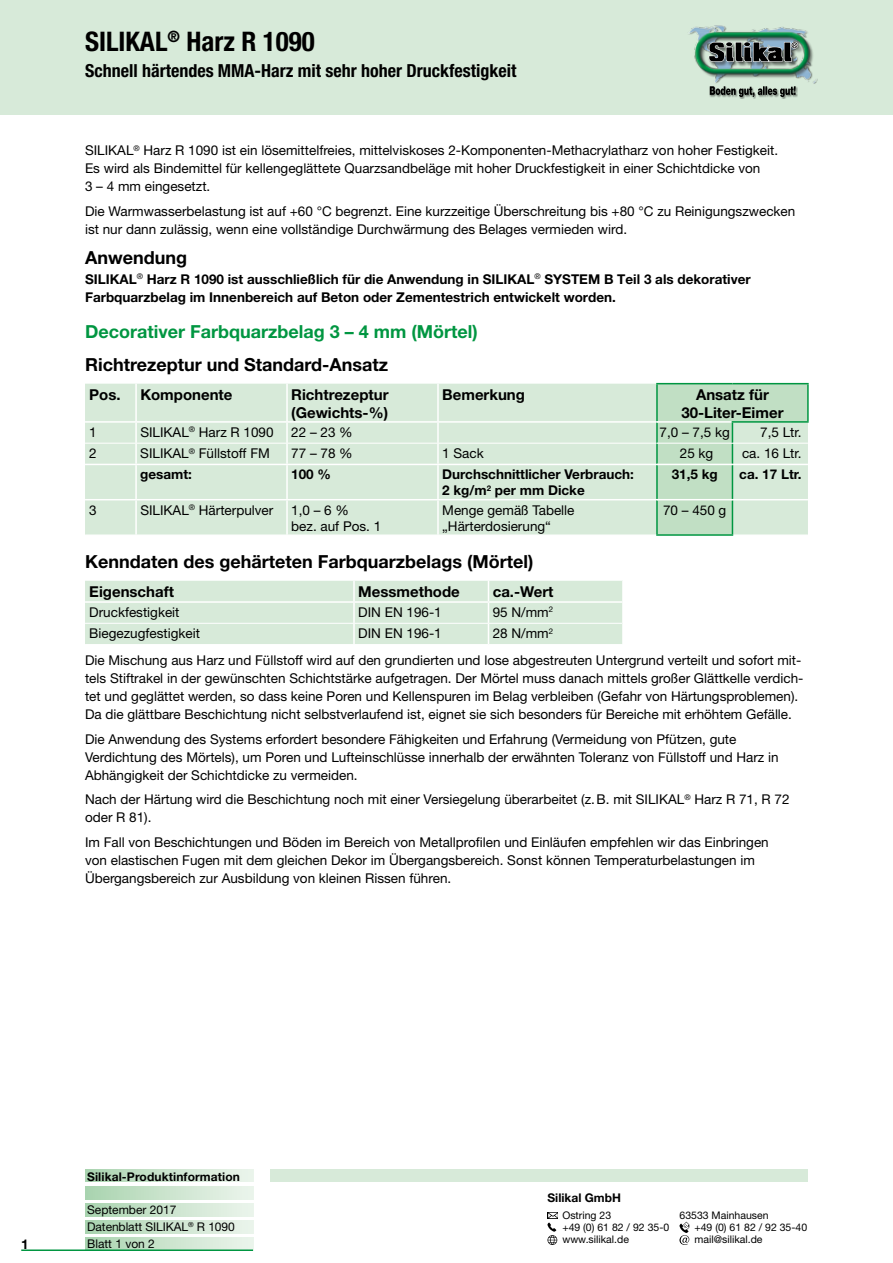
<style>
.page{position:relative;width:893px;height:1263px;background:#fff}
.page>*{position:absolute;margin:0;border:0;box-sizing:border-box;transform-origin:0 0}
.t1{font:700 condensed 27px "Helvetica Neue";color:#000}
.t2{font:700 18px "Helvetica Neue";color:#000}
.t3{font:700 condensed 18px "Helvetica Neue";color:#000}
.t4{font:700 18px "Helvetica Neue";color:#009641}
.t5{font:700 15px/18px "Helvetica Neue";color:#000}
.t6{font:13.5px/18px "Helvetica Neue";color:#000}
.t7{font:700 13.5px/18px "Helvetica Neue";color:#000}
.t8{font:12px "Helvetica Neue";letter-spacing:-.005em;color:#000}
.t9{font:700 12px "Helvetica Neue";letter-spacing:.01em;color:#000}
.t10{font:10.5px "Helvetica Neue";color:#000}
</style>
<div class="page">
<svg style="left:85px;top:1238px;width:168px;height:11px;background:#cae4cd"></svg>
<svg style="left:85px;top:1221px;width:168px;height:12px;background:#cae4cd"></svg>
<svg style="left:85px;top:1204px;width:168px;height:12px;background:#cae4cd"></svg>
<svg style="left:85px;top:1187px;width:168px;height:12px;background:#cae4cd"></svg>
<svg style="left:85px;top:1170px;width:168px;height:12px;background:#cae4cd"></svg>
<div style="left:270px;top:1170px;width:538px;height:12px;background:#d7ead9"></div>
<hr style="left:21px;top:1249px;width:232px;height:2px;background:#009641">
<div style="left:0;top:0;width:893px;height:115px;background:#d7ead9"></div>
<svg style="left:547px;top:1213px;width:11px;height:32px"></svg>
<svg style="left:679px;top:1222px;width:10px;height:23px"></svg>
<div style="left:689px;top:26px;width:128px;height:73px;background:#000;opacity:.4"></div>
<img style="left:689px;top:25px;width:129px;height:61px">
<svg style="left:708px;top:41px;width:90px;height:21px;background:#51585a"></svg>
<svg style="left:710px;top:86px;width:86px;height:11px"></svg>
<div style="left:85px;top:384px;width:571px;height:151px;background:#d7ead9"></div>
<hr style="left:135px;top:384px;width:2px;height:37px;background:#fff">
<hr style="left:85px;top:421px;width:51px;height:2px;background:#fff">
<hr style="left:136px;top:421px;width:151px;height:2px;background:#fff">
<hr style="left:135px;top:423px;width:2px;height:20px;background:#fff">
<hr style="left:286px;top:384px;width:2px;height:37px;background:#fff">
<hr style="left:437px;top:384px;width:2px;height:37px;background:#fff">
<hr style="left:287px;top:421px;width:151px;height:2px;background:#fff">
<hr style="left:286px;top:423px;width:2px;height:20px;background:#fff">
<hr style="left:438px;top:421px;width:219px;height:2px;background:#fff">
<hr style="left:437px;top:423px;width:2px;height:20px;background:#fff">
<hr style="left:437px;top:500px;width:2px;height:35px;background:#fff">
<hr style="left:85px;top:443px;width:51px;height:1px;background:#fff">
<hr style="left:136px;top:443px;width:151px;height:1px;background:#fff">
<hr style="left:287px;top:443px;width:151px;height:1px;background:#fff">
<hr style="left:438px;top:443px;width:219px;height:1px;background:#fff">
<hr style="left:135px;top:443px;width:2px;height:21px;background:#fff">
<hr style="left:286px;top:443px;width:2px;height:21px;background:#fff">
<hr style="left:437px;top:443px;width:2px;height:21px;background:#fff">
<hr style="left:135px;top:500px;width:2px;height:35px;background:#fff">
<hr style="left:286px;top:500px;width:2px;height:35px;background:#fff">
<hr style="left:85px;top:464px;width:51px;height:1px;background:#fff">
<hr style="left:136px;top:464px;width:151px;height:1px;background:#fff">
<hr style="left:135px;top:465px;width:2px;height:34px;background:#fff">
<hr style="left:287px;top:464px;width:151px;height:1px;background:#fff">
<hr style="left:286px;top:465px;width:2px;height:34px;background:#fff">
<hr style="left:438px;top:464px;width:219px;height:1px;background:#fff">
<hr style="left:437px;top:465px;width:2px;height:34px;background:#fff">
<hr style="left:85px;top:499px;width:51px;height:1px;background:#fff">
<hr style="left:136px;top:499px;width:151px;height:1px;background:#fff">
<hr style="left:287px;top:499px;width:151px;height:1px;background:#fff">
<hr style="left:438px;top:499px;width:219px;height:1px;background:#fff">
<hr style="left:656px;top:383px;width:76px;height:1px;background:#009641">
<hr style="left:656px;top:384px;width:2px;height:37px;background:#009641">
<hr style="left:732px;top:383px;width:77px;height:1px;background:#009641">
<hr style="left:807px;top:384px;width:2px;height:37px;background:#009641">
<hr style="left:656px;top:423px;width:2px;height:20px;background:#009641">
<hr style="left:656px;top:443px;width:2px;height:21px;background:#009641">
<hr style="left:656px;top:465px;width:2px;height:34px;background:#009641">
<hr style="left:656px;top:500px;width:2px;height:34px;background:#009641">
<hr style="left:656px;top:534px;width:77px;height:2px;background:#009641">
<hr style="left:732px;top:421px;width:77px;height:2px;background:#009641">
<svg style="left:657px;top:384px;width:151px;height:151px;background:#c6e2ca"></svg>
<hr style="left:732px;top:443px;width:76px;height:1px;background:#fff">
<div style="left:85px;top:581px;width:537px;height:63px;background:#d7ead9"></div>
<h1 class="t1" style="left:85px;top:25px;width:231px">SILIKAL<sup>®</sup> Harz R 1090</h1>
<h2 class="t3" style="left:85px;top:59px;width:433px">Schnell härtendes MMA-Harz mit sehr hoher Druckfestigkeit</h2>
<p class="t6" style="left:85px;top:141px;width:695px">SILIKAL<sup>®</sup> Harz R 1090 ist ein lösemittelfreies, mittelviskoses 2-Komponenten-Methacrylatharz von hoher Festigkeit.<br>Es wird als Bindemittel für kellengeglättete Quarzsandbeläge mit hoher Druckfestigkeit in einer Schichtdicke von<br>3 – 4 mm eingesetzt.</p>
<p class="t6" style="left:85px;top:202px;width:712px">Die Warmwasserbelastung ist auf +60 °C begrenzt. Eine kurzzeitige Überschreitung bis +80 °C zu Reinigungszwecken ist nur dann zulässig, wenn eine vollständige Durchwärmung des Belages vermieden wird.</p>
<h2 class="t2" style="left:85px;top:246px;width:104px">Anwendung</h2>
<p class="t7" style="left:85px;top:270px;width:667px">SILIKAL<sup>®</sup> Harz R 1090 ist ausschließlich für die Anwendung in SILIKAL<sup>®</sup> SYSTEM B Teil 3 als dekorativer<br>Farbquarzbelag im Innenbereich auf Beton oder Zementestrich entwickelt worden.</p>
<h2 class="t4" style="left:85px;top:321px;width:394px">Decorativer Farbquarzbelag 3 – 4 mm (Mörtel)</h2>
<h2 class="t2" style="left:85px;top:353px;width:305px">Richtrezeptur und Standard-Ansatz</h2>
<p class="t5" style="left:89px;top:385px;width:33px">Pos.</p>
<p class="t5" style="left:140px;top:385px;width:94px">Komponente</p>
<p class="t5" style="left:291px;top:385px;width:99px">Richtrezeptur (Gewichts-%)</p>
<p class="t5" style="left:442px;top:385px;width:84px">Bemerkung</p>
<p class="t5" style="left:681px;top:385px;width:104px;text-align:center">Ansatz für<br>30-Liter-Eimer</p>
<p class="t6" style="left:89px;top:423px;width:9px">1</p>
<p class="t6" style="left:140px;top:423px;width:135px">SILIKAL<sup>®</sup> Harz R 1090</p>
<p class="t6" style="left:291px;top:423px;width:63px">22–23%</p>
<p class="t6" style="left:660px;top:423px;width:72px">7,0 – 7,5 kg</p>
<p class="t6" style="left:760px;top:423px;width:43px">7,5 Ltr.</p>
<p class="t6" style="left:89px;top:444px;width:9px">2</p>
<p class="t6" style="left:140px;top:444px;width:131px">SILIKAL<sup>®</sup> Füllstoff FM</p>
<p class="t6" style="left:291px;top:444px;width:63px">77–78%</p>
<p class="t6" style="left:442px;top:444px;width:43px">1 Sack</p>
<p class="t6" style="left:680px;top:444px;width:35px">25 kg</p>
<p class="t6" style="left:742px;top:444px;width:61px">ca. 16 Ltr.</p>
<p class="t7" style="left:140px;top:465px;width:53px">gesamt:</p>
<p class="t7" style="left:291px;top:465px;width:41px">100 %</p>
<p class="t7" style="left:442px;top:466px;width:193px;line-height:16.2px">Durchschnittlicher Verbrauch:<br>2 kg/m<sup>2</sup> per mm Dicke</p>
<p class="t7" style="left:672px;top:465px;width:48px">31,5 kg</p>
<p class="t7" style="left:739px;top:465px;width:64px">ca. 17 Ltr.</p>
<p class="t6" style="left:89px;top:501px;width:9px">3</p>
<p class="t6" style="left:140px;top:501px;width:135px">SILIKAL<sup>®</sup> Härterpulver</p>
<p class="t6" style="left:291px;top:501px;width:92px;line-height:16.2px">1,0–6%<br>bez. auf Pos. 1</p>
<p class="t6" style="left:442px;top:501px;width:134px;line-height:16.2px">Menge gemäß Tabelle „Härterdosierung“</p>
<p class="t6" style="left:663px;top:501px;width:65px">70 – 450 g</p>
<h2 class="t2" style="left:85px;top:551px;width:450px">Kenndaten des gehärteten Farbquarzbelags (Mörtel)</h2>
<p class="t5" style="left:89px;top:582px;width:86px">Eigenschaft</p>
<p class="t5" style="left:358px;top:582px;width:103px">Messmethode</p>
<p class="t5" style="left:493px;top:582px;width:62px">ca.-Wert</p>
<p class="t6" style="left:89px;top:603px;width:92px">Druckfestigkeit</p>
<p class="t6" style="left:358px;top:603px;width:85px">DIN EN 196-1</p>
<p class="t6" style="left:493px;top:603px;width:62px">95 N/mm<sup>2</sup></p>
<p class="t6" style="left:89px;top:624px;width:112px">Biegezugfestigkeit</p>
<p class="t6" style="left:358px;top:624px;width:85px">DIN EN 196-1</p>
<p class="t6" style="left:85px;top:619px;width:718px;line-height:27.3px;text-indent:408px">28 N/mm<sup>2<br></sup>Die Mischung aus Harz und Füllstoff wird auf den grundierten und lose abgestreuten Untergrund verteilt und sofort mit-</p>
<p class="t6" style="left:85px;top:669px;width:720px">tels Stiftrakel in der gewünschten Schichtstärke aufgetragen. Der Mörtel muss danach mittels großer Glättkelle verdich&shy;tet und geglättet werden, so dass keine Poren und Kellenspuren im Belag verbleiben (Gefahr von Härtungsproblemen).<br>Da die glättbare Beschichtung nicht selbstverlaufend ist, eignet sie sich besonders für Bereiche mit erhöhtem Gefälle.</p>
<p class="t6" style="left:85px;top:730px;width:695px">Die Anwendung des Systems erfordert besondere Fähigkeiten und Erfahrung (Vermeidung von Pfützen, gute<br>Verdichtung des Mörtels), um Poren und Lufteinschlüsse innerhalb der erwähnten Toleranz von Füllstoff und Harz in<br>Abhängigkeit der Schichtdicke zu vermeiden.</p>
<p class="t6" style="left:85px;top:790px;width:706px">Nach der Härtung wird die Beschichtung noch mit einer Versiegelung überarbeitet (z.B. mit SILIKAL<sup>®</sup> Harz R 71, R 72 oder R 81).</p>
<p class="t6" style="left:85px;top:833px;width:685px">Im Fall von Beschichtungen und Böden im Bereich von Metallprofilen und Einläufen empfehlen wir das Einbringen von elastischen Fugen mit dem gleichen Dekor im Übergangsbereich. Sonst können Temperaturbelastungen im<br>Übergangsbereich zur Ausbildung von kleinen Rissen führen.</p>
<p class="t7" style="left:21px;top:1235px;width:9px">1</p>
<p class="t9" style="left:87px;top:1169px;width:154px">Silikal-Produktinformation</p>
<p class="t8" style="left:87px;top:1202px;width:91px">September 2017</p>
<p class="t8" style="left:87px;top:1219px;width:149px">Datenblatt SILIKAL<sup>®</sup> R 1090</p>
<p class="t8" style="left:87px;top:1236px;width:69px">Blatt 1 von 2</p>
<p class="t9" style="left:547px;top:1190px;width:75px">Silikal GmbH</p>
<p class="t10" style="left:562px;top:1209px;width:50px">Ostring 23</p>
<p class="t10" style="left:679px;top:1209px;width:91px">63533 Mainhausen</p>
<p class="t10" style="left:562px;top:1221px;width:108px">+49 (0) 61 82 / 92 35-0</p>
<p class="t10" style="left:694px;top:1221px;width:114px">+49 (0) 61 82 / 92 35-40</p>
<p class="t10" style="left:562px;top:1233px;width:68px">www.silikal.de</p>
<p class="t10" style="left:694px;top:1233px;width:70px">mail@silikal.de</p>
</div>
